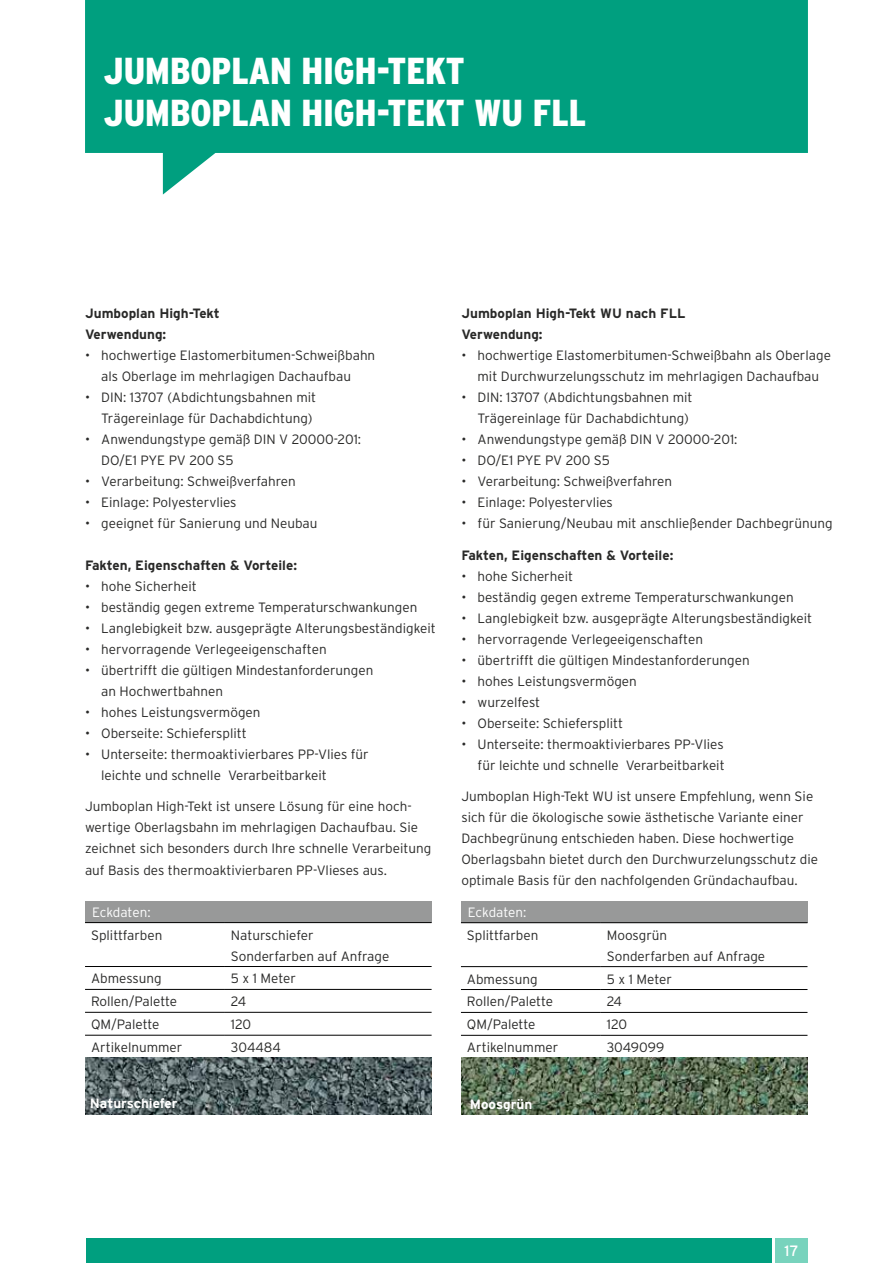
<style>
.page{position:relative;width:893px;height:1263px;background:#fff}
.page>*{position:absolute;margin:0;border:0;box-sizing:border-box;transform-origin:0 0}
.t1{font:900 condensed 37.5px/42px "Interstate";color:#fff}
.t2{font:15px "Interstate";color:#fff}
.t3{font:300 13.5px/21px "Interstate";color:#292928}
.t4{font:700 13.5px/21px "Interstate";color:#292928}
.t5{font:700 13.5px "Interstate";color:#fff}
.t6{font:300 13.5px "Interstate";color:#fff}
</style>
<div class="page">
<div style="left:86px;top:1238px;width:685px;height:25px;background:#009f7f"></div>
<div style="left:775px;top:1238px;width:33px;height:25px;background:#78d3bd"></div>
<div style="left:85px;top:901px;width:347px;height:21px;background:#989999"></div>
<hr style="left:85px;top:922px;width:140px;height:1px;background:#000">
<hr style="left:225px;top:922px;width:207px;height:1px;background:#000">
<hr style="left:85px;top:966px;width:140px;height:1px;background:#000">
<hr style="left:225px;top:966px;width:207px;height:1px;background:#000">
<hr style="left:85px;top:989px;width:140px;height:1px;background:#000">
<hr style="left:225px;top:989px;width:207px;height:1px;background:#000">
<hr style="left:85px;top:1012px;width:140px;height:1px;background:#000">
<hr style="left:225px;top:1012px;width:207px;height:1px;background:#000">
<hr style="left:85px;top:1035px;width:140px;height:1px;background:#000">
<hr style="left:225px;top:1035px;width:207px;height:1px;background:#000">
<div style="left:461px;top:901px;width:346px;height:22px;background:#989999"></div>
<hr style="left:461px;top:922px;width:140px;height:1px;background:#000">
<hr style="left:601px;top:922px;width:206px;height:1px;background:#000">
<hr style="left:461px;top:966px;width:140px;height:1px;background:#000">
<hr style="left:601px;top:966px;width:206px;height:1px;background:#000">
<hr style="left:461px;top:989px;width:140px;height:1px;background:#000">
<hr style="left:601px;top:989px;width:206px;height:1px;background:#000">
<hr style="left:461px;top:1012px;width:140px;height:1px;background:#000">
<hr style="left:601px;top:1012px;width:206px;height:1px;background:#000">
<hr style="left:461px;top:1035px;width:140px;height:1px;background:#000">
<hr style="left:601px;top:1035px;width:206px;height:1px;background:#000">
<img style="left:461px;top:1058px;width:347px;height:56px">
<img style="left:85px;top:1058px;width:347px;height:56px">
<svg style="left:85px;top:0;width:723px;height:195px;fill:#009f7f"></svg>
<h1 class="t1" style="left:104px;top:50px;width:484px">JUMBOPLAN HIGH-TEKT<br>JUMBOPLAN HIGH-TEKT WU FLL</h1>
<p class="t4" style="left:85px;top:302px;width:136px">Jumboplan High-Tekt<br>Verwendung:</p>
<p class="t3" style="left:101px;top:344px;width:276px;text-indent:-16px">• hochwertige Elastomerbitumen-Schweißbahn als Oberlage im mehrlagigen Dachaufbau</p>
<p class="t3" style="left:85px;top:386px;width:233px;text-align:right">• DIN: 13707 (Abdichtungsbahnen mit<br>Trägereinlage für Dachabdichtung)</p>
<p class="t3" style="left:101px;top:428px;width:261px;text-indent:-16px">• Anwendungstype gemäß DIN V 20000-201:<br>DO/E1 PYE PV 200 S5</p>
<p class="t3" style="left:85px;top:470px;width:212px">• Verarbeitung: Schweißverfahren</p>
<p class="t3" style="left:85px;top:491px;width:153px">• Einlage: Polyestervlies</p>
<p class="t3" style="left:85px;top:512px;width:234px">• geeignet für Sanierung und Neubau</p>
<p class="t4" style="left:85px;top:554px;width:213px">Fakten, Eigenschaften &amp; Vorteile:</p>
<p class="t3" style="left:85px;top:575px;width:113px">• hohe Sicherheit</p>
<p class="t3" style="left:85px;top:596px;width:334px">• beständig gegen extreme Temperaturschwankungen</p>
<p class="t3" style="left:85px;top:617px;width:352px">• Langlebigkeit bzw. ausgeprägte Alterungsbeständigkeit</p>
<p class="t3" style="left:85px;top:638px;width:243px">• hervorragende Verlegeeigenschaften</p>
<p class="t3" style="left:101px;top:659px;width:274px;text-indent:-16px">• übertrifft die gültigen Mindestanforderungen an Hochwertbahnen</p>
<p class="t3" style="left:85px;top:701px;width:177px">• hohes Leistungsvermögen</p>
<p class="t3" style="left:85px;top:722px;width:163px">• Oberseite: Schiefersplitt</p>
<p class="t3" style="left:101px;top:744px;width:269px;text-indent:-16px">• Unterseite: thermoaktivierbares PP-Vlies für leichte und schnelle Verarbeitbarkeit</p>
<p class="t3" style="left:85px;top:796px;width:348px">Jumboplan High-Tekt ist unsere Lösung für eine hoch&shy;wertige Oberlagsbahn im mehrlagigen Dachaufbau. Sie zeichnet sich besonders durch Ihre schnelle Verarbeitung auf Basis des thermoaktivierbaren PP-Vlieses aus.</p>
<p class="t6" style="left:92px;top:905px;width:60px">Eckdaten:</p>
<p class="t3" style="left:91px;top:924px;width:73px">Splittfarben</p>
<p class="t3" style="left:231px;top:924px;width:160px">Naturschiefer<br>Sonderfarben auf Anfrage</p>
<p class="t3" style="left:91px;top:968px;width:72px">Abmessung</p>
<p class="t3" style="left:231px;top:968px;width:67px">5 x 1 Meter</p>
<p class="t3" style="left:91px;top:991px;width:88px">Rollen/Palette</p>
<p class="t3" style="left:231px;top:991px;width:17px">24</p>
<p class="t3" style="left:91px;top:1014px;width:70px">QM/Palette</p>
<p class="t3" style="left:231px;top:1014px;width:22px">120</p>
<p class="t3" style="left:91px;top:1037px;width:93px">Artikelnummer</p>
<p class="t3" style="left:231px;top:1037px;width:51px">304484</p>
<p class="t4" style="left:461px;top:303px;width:226px">Jumboplan High-Tekt WU nach FLL<br>Verwendung:</p>
<p class="t3" style="left:461px;top:345px;width:371px;text-align:center">• hochwertige Elastomerbitumen-Schweißbahn als Oberlage mit Durchwurzelungsschutz im mehrlagigen Dachaufbau</p>
<p class="t3" style="left:461px;top:387px;width:233px;text-align:right">• DIN: 13707 (Abdichtungsbahnen mit<br>Trägereinlage für Dachabdichtung)</p>
<p class="t3" style="left:461px;top:429px;width:278px">• Anwendungstype gemäß DIN V 20000-201:</p>
<p class="t3" style="left:461px;top:450px;width:150px">• DO/E1 PYE PV 200 S5</p>
<p class="t3" style="left:461px;top:471px;width:212px">• Verarbeitung: Schweißverfahren</p>
<p class="t3" style="left:461px;top:492px;width:153px">• Einlage: Polyestervlies</p>
<p class="t3" style="left:461px;top:513px;width:373px">• für Sanierung/Neubau mit anschließender Dachbegrünung</p>
<p class="t4" style="left:461px;top:544px;width:213px">Fakten, Eigenschaften &amp; Vorteile:</p>
<p class="t3" style="left:461px;top:565px;width:113px">• hohe Sicherheit</p>
<p class="t3" style="left:461px;top:586px;width:334px">• beständig gegen extreme Temperaturschwankungen</p>
<p class="t3" style="left:461px;top:607px;width:352px">• Langlebigkeit bzw. ausgeprägte Alterungsbeständigkeit</p>
<p class="t3" style="left:461px;top:628px;width:243px">• hervorragende Verlegeeigenschaften</p>
<p class="t3" style="left:461px;top:649px;width:290px">• übertrifft die gültigen Mindestanforderungen</p>
<p class="t3" style="left:461px;top:670px;width:177px">• hohes Leistungsvermögen</p>
<p class="t3" style="left:461px;top:691px;width:80px">• wurzelfest</p>
<p class="t3" style="left:461px;top:712px;width:163px">• Oberseite: Schiefersplitt</p>
<p class="t3" style="left:461px;top:733px;width:265px;text-align:right">• Unterseite: thermoaktivierbares PP-Vlies für leichte und schnelle Verarbeitbarkeit</p>
<p class="t3" style="left:461px;top:786px;width:358px">Jumboplan High-Tekt WU ist unsere Empfehlung, wenn Sie sich für die ökologische sowie ästhetische Variante einer Dachbegrünung entschieden haben. Diese hochwertige Oberlagsbahn bietet durch den Durchwurzelungsschutz die optimale Basis für den nachfolgenden Gründachaufbau.</p>
<p class="t6" style="left:468px;top:905px;width:60px">Eckdaten:</p>
<p class="t3" style="left:467px;top:924px;width:73px">Splittfarben</p>
<p class="t3" style="left:607px;top:924px;width:160px">Moosgrün<br>Sonderfarben auf Anfrage</p>
<p class="t3" style="left:467px;top:968px;width:72px">Abmessung</p>
<p class="t3" style="left:607px;top:968px;width:67px">5 x 1 Meter</p>
<p class="t3" style="left:467px;top:991px;width:88px">Rollen/Palette</p>
<p class="t3" style="left:607px;top:991px;width:17px">24</p>
<p class="t3" style="left:467px;top:1014px;width:70px">QM/Palette</p>
<p class="t3" style="left:607px;top:1014px;width:22px">120</p>
<p class="t3" style="left:467px;top:1037px;width:93px">Artikelnummer</p>
<p class="t3" style="left:607px;top:1037px;width:59px">3049099</p>
<p class="t5" style="left:90px;top:1096px;width:89px">Naturschiefer</p>
<p class="t5" style="left:470px;top:1096px;width:64px">Moosgrün</p>
<p class="t2" style="left:784px;top:1242px;width:16px">17</p>
</div>
